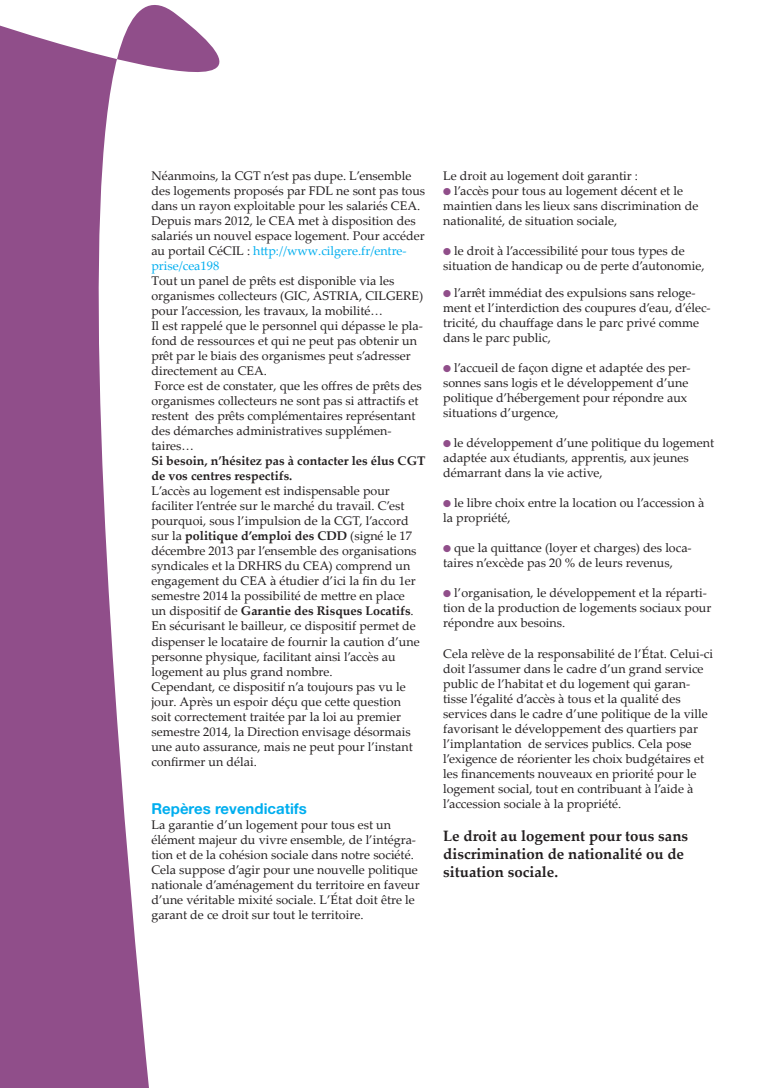
<style>
.page{position:relative;width:780px;height:1088px;background:#fff}
.page>*{position:absolute;margin:0;border:0;box-sizing:border-box;transform-origin:0 0}
.texte_courant{font:700 15px/18px "Palatino Linotype";color:#231f20}
.texte_courant-2{font:15px "Alte Haas Grotesk Bold";color:#00aeef}
.texte_courant-3{font:12.5px/15px "Palatino Linotype";color:#231f20}
.texte_courant-4{font:700 12.5px/15px "Palatino Linotype";color:#231f20}
.s1{color:#00aeef}
.s2{font-weight:700}
.s3{color:#904e8a}
</style>
<div class="page">
<svg style="left:0;top:5px;width:220px;height:1083px;fill:#904e8a"></svg>
<p class="texte_courant-3" style="left:151px;top:168px;width:275px">Néanmoins, la CGT n’est pas dupe. L’ensemble des logements proposés par FDL ne sont pas tous dans un rayon exploitable pour les salariés CEA.</p>
<p class="texte_courant-3" style="left:151px;top:213px;width:275px">Depuis mars 2012, le CEA met à disposition des salariés un nouvel espace logement. Pour accéder au portail CéCIL : <span class="s1">http://www.cilgere.fr/entre&shy;prise/cea198</span></p>
<p class="texte_courant-3" style="left:151px;top:273px;width:273px">Tout un panel de prêts est disponible via les organismes collecteurs (GIC, ASTRIA, CILGERE) pour l’accession, les travaux, la mobilité…</p>
<p class="texte_courant-3" style="left:151px;top:318px;width:273px">Il est rappelé que le personnel qui dépasse le pla&shy;fond de ressources et qui ne peut pas obtenir un prêt par le biais des organismes peut s’adresser directement au CEA.</p>
<p class="texte_courant-3" style="left:151px;top:378px;width:272px">Force est de constater, que les offres de prêts des organismes collecteurs ne sont pas si attractifs et restent des prêts complémentaires représentant des démarches administratives supplémen&shy;taires…</p>
<p class="texte_courant-4" style="left:151px;top:453px;width:275px">Si besoin, n’hésitez pas à contacter les élus CGT de vos centres respectifs.</p>
<p class="texte_courant-3" style="left:151px;top:483px;width:270px">L’accès au logement est indispensable pour faciliter l’entrée sur le marché du travail. C’est pourquoi, sous l’impulsion de la CGT, l’accord sur la <span class="s2">politique d’emploi des CDD</span> (signé le 17 décembre 2013 par l’ensemble des organisations syndicales et la DRHRS du CEA) comprend un engagement du CEA à étudier d’ici la fin du 1er semestre 2014 la possibilité de mettre en place un dispositif de <span class="s2">Garantie des Risques Locatifs</span>.<br>En sécurisant le bailleur, ce dispositif permet de dispenser le locataire de fournir la caution d’une personne physique, facilitant ainsi l’accès au logement au plus grand nombre.</p>
<p class="texte_courant-3" style="left:151px;top:678px;width:263px">Cependant, ce dispositif n’a toujours pas vu le jour. Après un espoir déçu que cette question soit correctement traitée par la loi au premier semestre 2014, la Direction envisage désormais une auto assurance, mais ne peut pour l’instant confirmer un délai.</p>
<p class="texte_courant-2" style="left:151px;top:799px;width:157px">Repères revendicatifs</p>
<p class="texte_courant-3" style="left:151px;top:816px;width:270px">La garantie d’un logement pour tous est un élément majeur du vivre ensemble, de l’intégra&shy;tion et de la cohésion sociale dans notre société.<br>Cela suppose d’agir pour une nouvelle politique nationale d’aménagement du territoire en faveur d’une véritable mixité sociale. L’État doit être le garant de ce droit sur tout le territoire.</p>
<p class="texte_courant-3" style="left:443px;top:168px;width:196px">Le droit au logement doit garantir :</p>
<p class="texte_courant-3" style="left:443px;top:183px;width:257px"><span class="s3">●</span> l’accès pour tous au logement décent et le maintien dans les lieux sans discrimination de nationalité, de situation sociale,</p>
<p class="texte_courant-3" style="left:443px;top:243px;width:263px"><span class="s3">●</span> le droit à l’accessibilité pour tous types de situation de handicap ou de perte d’autonomie,</p>
<p class="texte_courant-3" style="left:443px;top:285px;width:269px"><span class="s3">●</span> l’arrêt immédiat des expulsions sans reloge&shy;ment et l’interdiction des coupures d’eau, d’élec&shy;tricité, du chauffage dans le parc privé comme dans le parc public,</p>
<p class="texte_courant-3" style="left:443px;top:360px;width:249px"><span class="s3">●</span> l’accueil de façon digne et adaptée des per&shy;sonnes sans logis et le développement d’une politique d’hébergement pour répondre aux situations d’urgence,</p>
<p class="texte_courant-3" style="left:443px;top:435px;width:272px"><span class="s3">●</span> le développement d’une politique du logement adaptée aux étudiants, apprentis, aux jeunes démarrant dans la vie active,</p>
<p class="texte_courant-3" style="left:443px;top:495px;width:263px"><span class="s3">●</span> le libre choix entre la location ou l’accession à la propriété,</p>
<p class="texte_courant-3" style="left:443px;top:540px;width:250px"><span class="s3">●</span> que la quittance (loyer et charges) des loca&shy;taires n’excède pas 20 % de leurs revenus,</p>
<p class="texte_courant-3" style="left:443px;top:585px;width:270px"><span class="s3">●</span> l’organisation, le développement et la réparti&shy;tion de la production de logements sociaux pour répondre aux besoins.</p>
<p class="texte_courant-3" style="left:443px;top:645px;width:271px">Cela relève de la responsabilité de l’État. Celui-ci doit l’assumer dans le cadre d’un grand service public de l’habitat et du logement qui garan&shy;tisse l’égalité d’accès à tous et la qualité des services dans le cadre d’une politique de la ville favorisant le développement des quartiers par l’implantation de services publics. Cela pose l’exigence de réorienter les choix budgétaires et les financements nouveaux en priorité pour le logement social, tout en contribuant à l’aide à l’accession sociale à la propriété.</p>
<p class="texte_courant" style="left:443px;top:826px;width:246px">Le droit au logement pour tous sans discrimination de nationalité ou de situation sociale.</p>
</div>
